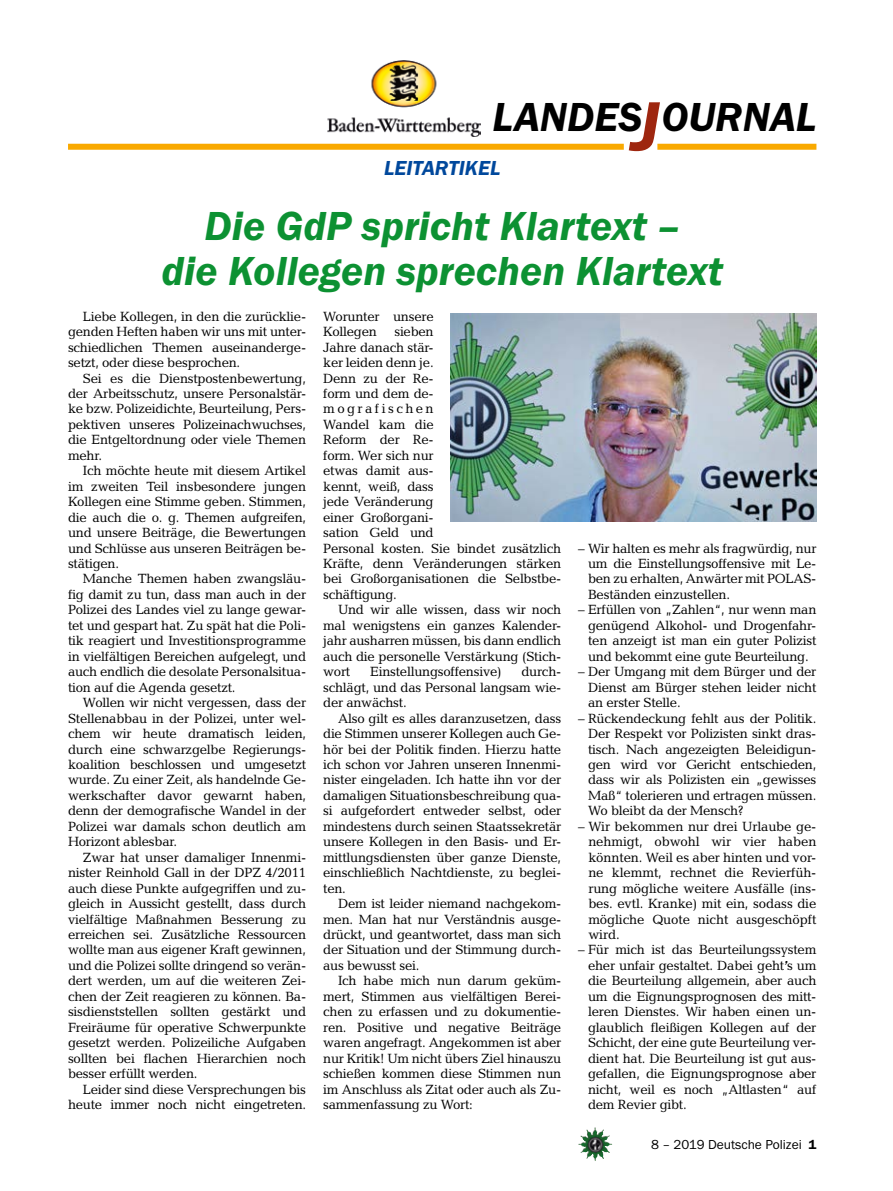
<style>
.page{position:relative;width:893px;height:1191px;background:#fff}
.page>*{position:absolute;margin:0;border:0;box-sizing:border-box;transform-origin:0 0}
._02__HEADLINE_3spalt{font:italic 600 42px/45px "Franklin Gothic Itc T";color:#0c9132;text-align:center}
.t1{font:italic 600 42px "Franklin Gothic Itc T";color:#000}
._01__RUBRIKENZEILE_o{font:italic 600 21px "Franklin Gothic Itc T";color:#00489c}
._09__GRUNDTEXT___Blo{font:13.5px/15.5px "Candida";letter-spacing:-.02em;color:#000;text-align:justify}
.t2{font:13.5px "Franklin Gothic Itc T";color:#000}
.s1{font-size:72px;color:#9e260f}
.s2{font-family:"Franklin Gothic Itc T";font-weight:600;font-style:italic}
.s3{font-weight:600}
</style>
<div class="page">
<img style="left:578px;top:1127px;width:17px;height:25px">
<img style="left:328px;top:61px;width:152px;height:76px">
<div style="left:657px;top:144px;width:159px;height:6px;background:#f9a900"></div>
<div style="left:68px;top:144px;width:556px;height:6px;background:#f9a900"></div>
<img style="left:451px;top:313px;width:365px;height:208px">
<p class="t1" style="left:492px;top:93px;width:325px">LANDES<span class="s1">J</span>OURNAL</p>
<p class="_01__RUBRIKENZEILE_o" style="left:384px;top:156px;width:118px">LEITARTIKEL</p>
<p class="_02__HEADLINE_3spalt" style="left:162px;top:202px;width:563px">Die GdP spricht Klartext –<br>die Kollegen sprechen Klartext</p>
<p class="_09__GRUNDTEXT___Blo" style="left:68px;top:308px;width:240px;text-indent:15px">Liebe Kollegen, in den die zurücklie&shy;genden Heften haben wir uns mit unter&shy;schiedlichen Themen auseinanderge&shy;setzt, oder diese besprochen.</p>
<p class="_09__GRUNDTEXT___Blo" style="left:68px;top:370px;width:240px;text-indent:15px">Sei es die Dienstpostenbewertung, der Arbeitsschutz, unsere Personalstär&shy;ke bzw. Polizeidichte, Beurteilung, Pers&shy;pektiven unseres Polizeinachwuchses, die Entgeltordnung oder viele Themen mehr.</p>
<p class="_09__GRUNDTEXT___Blo" style="left:68px;top:463px;width:240px;text-indent:15px">Ich möchte heute mit diesem Artikel im zweiten Teil insbesondere jungen Kollegen eine Stimme geben. Stimmen, die auch die o. g. Themen aufgreifen, und unsere Beiträge, die Bewertungen und Schlüsse aus unseren Beiträgen be&shy;stätigen.</p>
<p class="_09__GRUNDTEXT___Blo" style="left:68px;top:571px;width:240px;text-indent:15px">Manche Themen haben zwangsläu&shy;fig damit zu tun, dass man auch in der Polizei des Landes viel zu lange gewar&shy;tet und gespart hat. Zu spät hat die Poli&shy;tik reagiert und Investitionsprogramme in vielfältigen Bereichen aufgelegt, und auch endlich die desolate Personalsitua&shy;tion auf die Agenda gesetzt.</p>
<p class="_09__GRUNDTEXT___Blo" style="left:68px;top:695px;width:240px;text-indent:15px">Wollen wir nicht vergessen, dass der Stellenabbau in der Polizei, unter wel&shy;chem wir heute dramatisch leiden, durch eine schwarzgelbe Regierungs&shy;koalition beschlossen und umgesetzt wurde. Zu einer Zeit, als handelnde Ge&shy;werkschafter davor gewarnt haben, denn der demografische Wandel in der Polizei war damals schon deutlich am Horizont ablesbar.</p>
<p class="_09__GRUNDTEXT___Blo" style="left:68px;top:849px;width:240px;text-indent:15px">Zwar hat unser damaliger Innenmi&shy;nister Reinhold Gall in der DPZ 4/2011 auch diese Punkte aufgegriffen und zu&shy;gleich in Aussicht gestellt, dass durch vielfältige Maßnahmen Besserung zu erreichen sei. Zusätzliche Ressourcen wollte man aus eigener Kraft gewinnen, und die Polizei sollte dringend so verän&shy;dert werden, um auf die weiteren Zei&shy;chen der Zeit reagieren zu können. Ba&shy;sisdienststellen sollten gestärkt und Freiräume für operative Schwerpunkte gesetzt werden. Polizeiliche Aufgaben sollten bei flachen Hierarchien noch besser erfüllt werden.</p>
<p class="_09__GRUNDTEXT___Blo" style="left:68px;top:1081px;width:240px;text-align:right">Leider sind diese Versprechungen bis heute immer noch nicht eingetreten.</p>
<p class="_09__GRUNDTEXT___Blo" style="left:323px;top:308px;width:112px">Worunter unsere<br>Kollegen</p>
<p class="_09__GRUNDTEXT___Blo" style="left:323px;top:324px;width:240px;text-align:left;text-indent:71px">sieben<br>Jahre danach stär-<br>ker leiden denn je.<br>Denn zu der Re-<br>form und dem de-<br>mografischen<br>Wandel kam die<br>Reform der Re-<br>form. Wer sich nur<br>etwas damit aus-<br>kennt, weiß, dass<br>jede Veränderung<br>einer Großorgani-<br>sation Geld und<br>Personal kosten. Sie bindet zusätzlich<br>Kräfte, denn Veränderungen stärken bei Großorganisationen die Selbstbe&shy;schäftigung.</p>
<p class="_09__GRUNDTEXT___Blo" style="left:323px;top:602px;width:240px;text-indent:15px">Und wir alle wissen, dass wir noch mal wenigstens ein ganzes Kalender&shy;jahr ausharren müssen, bis dann endlich auch die personelle Verstärkung (Stich&shy;wort</p>
<p class="_09__GRUNDTEXT___Blo" style="left:588px;top:540px;width:230px;text-indent:-10px">– Wir halten es mehr als fragwürdig, nur um die Einstellungsoffensive mit Le&shy;ben zu erhalten, Anwärter mit POLAS-Beständen einzustellen.</p>
<p class="_09__GRUNDTEXT___Blo" style="left:588px;top:602px;width:230px;text-indent:-10px">– Erfüllen von „Zahlen“, nur wenn man genügend Alkohol- und Drogenfahr&shy;ten anzeigt ist man ein guter Polizist und bekommt eine gute Beurteilung.</p>
<p class="_09__GRUNDTEXT___Blo" style="left:588px;top:664px;width:230px;text-indent:-10px">– Der Umgang mit dem Bürger und der Dienst am Bürger stehen leider nicht an erster Stelle.</p>
<p class="_09__GRUNDTEXT___Blo" style="left:588px;top:710px;width:230px;text-indent:-10px">– Rückendeckung fehlt aus der Politik.<br>Der Respekt vor Polizisten sinkt dras&shy;tisch. Nach angezeigten Beleidigun&shy;gen wird vor Gericht entschieden, dass wir als Polizisten ein „gewisses Maß“ tolerieren und ertragen müssen.<br>Wo bleibt da der Mensch?</p>
<p class="_09__GRUNDTEXT___Blo" style="left:588px;top:818px;width:230px;text-indent:-10px">– Wir bekommen nur drei Urlaube ge&shy;nehmigt, obwohl wir vier haben könnten. Weil es aber hinten und vor&shy;ne klemmt, rechnet die Revierfüh&shy;rung mögliche weitere Ausfälle (ins&shy;bes. evtl. Kranke) mit ein, sodass die mögliche Quote nicht ausgeschöpft wird.</p>
<p class="_09__GRUNDTEXT___Blo" style="left:588px;top:942px;width:230px;text-indent:-10px">– Für mich ist das Beurteilungssystem eher unfair gestaltet. Dabei geht<span class="s2">’</span>s um die Beurteilung allgemein, aber auch um die Eignungsprognosen des mitt&shy;leren Dienstes. Wir haben einen un&shy;glaublich fleißigen Kollegen auf der Schicht, der eine gute Beurteilung ver&shy;dient hat. Die Beurteilung ist gut aus&shy;gefallen, die Eignungsprognose aber nicht, weil es noch „Altlasten“ auf dem Revier gibt.</p>
<p class="_09__GRUNDTEXT___Blo" style="left:323px;top:664px;width:240px;text-indent:198px">durch&shy;schlägt, und das Personal langsam wie&shy;der anwächst.</p>
<p class="_09__GRUNDTEXT___Blo" style="left:323px;top:710px;width:240px;text-indent:15px">Also gilt es alles daranzusetzen, dass die Stimmen unserer Kollegen auch Ge&shy;hör bei der Politik finden. Hierzu hatte ich schon vor Jahren unseren Innenmi&shy;nister eingeladen. Ich hatte ihn vor der damaligen Situationsbeschreibung qua&shy;si aufgefordert entweder selbst, oder mindestens durch seinen Staatssekretär unsere Kollegen in den Basis- und Er&shy;mittlungsdiensten über ganze Dienste, einschließlich Nachtdienste, zu beglei&shy;ten.</p>
<p class="_09__GRUNDTEXT___Blo" style="left:323px;top:895px;width:240px;text-indent:15px">Dem ist leider niemand nachgekom&shy;men. Man hat nur Verständnis ausge&shy;drückt, und geantwortet, dass man sich der Situation und der Stimmung durch&shy;aus bewusst sei.</p>
<p class="_09__GRUNDTEXT___Blo" style="left:323px;top:973px;width:240px;text-indent:15px">Ich habe mich nun darum geküm&shy;mert, Stimmen aus vielfältigen Berei&shy;chen zu erfassen und zu dokumentie&shy;ren. Positive und negative Beiträge waren angefragt. Angekommen ist aber nur Kritik! Um nicht übers Ziel hinauszu schießen kommen diese Stimmen nun im Anschluss als Zitat oder auch als Zu&shy;sammenfassung zu Wort:</p>
<p class="_09__GRUNDTEXT___Blo" style="left:370px;top:664px;width:133px">Einstellungsoffensive)</p>
<p class="t2" style="left:651px;top:1136px;width:167px">8 – 2019 Deutsche Polizei <span class="s3">1</span></p>
</div>
